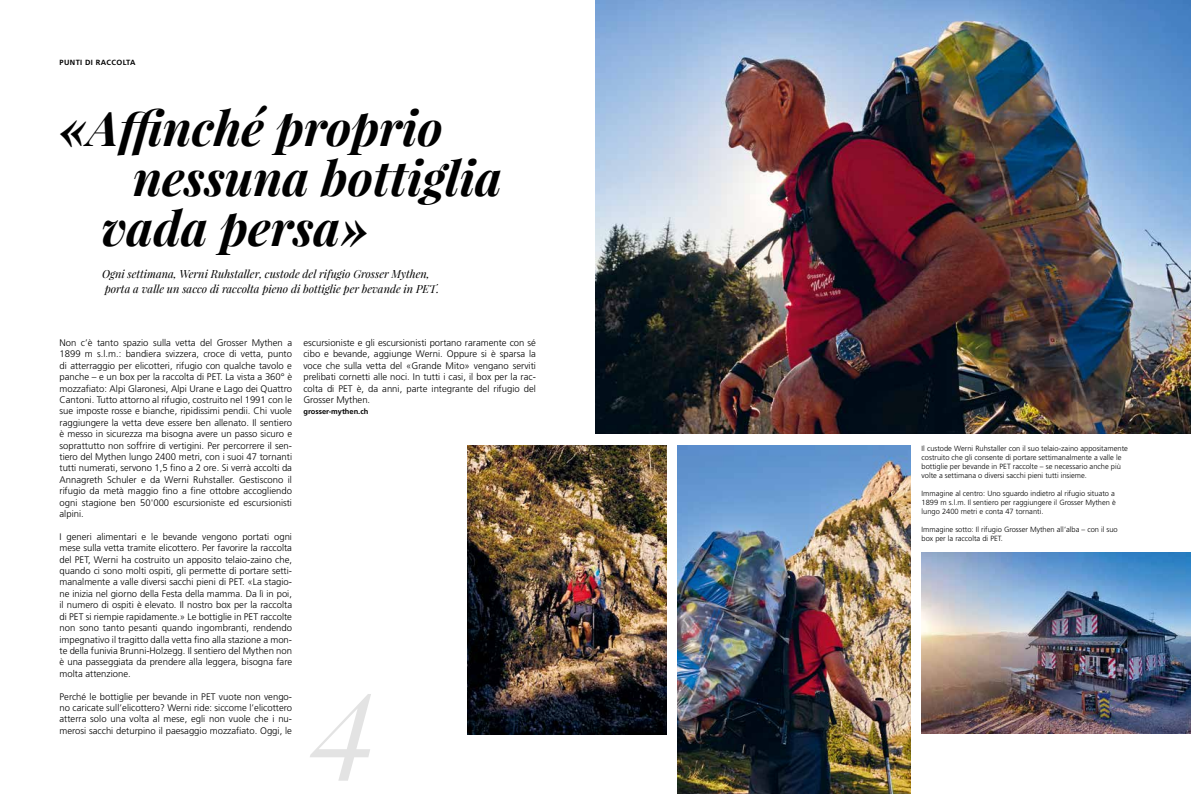
<style>
.page{position:relative;width:1191px;height:794px;background:#fff}
.page>*{position:absolute;margin:0;border:0;box-sizing:border-box;transform-origin:0 0}
.t1{font:italic 120px "Playfair Display";color:#e3e3e3}
.t2{font:italic 700 48px "Playfair Display";color:#000}
.t3{font:italic 11px/15px "Playfair Display";color:#000}
.t4{font:300 9.5px/11.4px "Frutiger LT Pro";color:#000;text-align:justify}
.t5{font:300 7.5px/9px "Frutiger LT Pro";color:#000}
.t6{font:700 7.5px "Frutiger LT Pro";color:#000}
.t7{font:700 7.5px "Frutiger LT Pro";letter-spacing:.05em;color:#000}
</style>
<div class="page">
<img style="left:595px;top:0;width:596px;height:434px">
<img style="left:921px;top:553px;width:270px;height:181px">
<img style="left:677px;top:445px;width:233px;height:349px">
<img style="left:468px;top:445px;width:198px;height:289px">
<p class="t7" style="left:60px;top:58px;width:77px">PUNTI DI RACCOLTA</p>
<h2 class="t2" style="left:60px;top:95px;width:385px">«Affinché proprio</h2>
<h2 class="t2" style="left:133px;top:145px;width:370px">nessuna bottiglia</h2>
<h2 class="t2" style="left:101px;top:195px;width:268px">vada persa»</h2>
<p class="t3" style="left:102px;top:266px;width:339px">Ogni settimana, Werni Ruhstaller, custode del rifugio Grosser Mythen, porta a valle un sacco di raccolta pieno di bottiglie per bevande in PET.</p>
<p class="t4" style="left:60px;top:337px;width:234px">Non c’è tanto spazio sulla vetta del Grosser Mythen a 1899 m s.l.m.: bandiera svizzera, croce di vetta, punto di atterraggio per elicotteri, rifugio con qualche tavolo e panche – e un box per la raccolta di PET. La vista a 360° è mozzafiato: Alpi Glaronesi, Alpi Urane e Lago dei Quattro Cantoni. Tutto attorno al rifugio, costruito nel 1991 con le sue imposte rosse e bianche, ripidissimi pendii. Chi vuole raggiungere la vetta deve essere ben allenato. Il sentiero è messo in sicurezza ma bisogna avere un passo sicuro e soprattutto non soffrire di vertigini. Per percorrere il sen&shy;tiero del Mythen lungo 2400 metri, con i suoi 47 tornanti tutti numerati, servono 1,5 fino a 2 ore. Si verrà accolti da Annagreth Schuler e da Werni Ruhstaller. Gestiscono il rifugio da metà maggio fino a fine ottobre accogliendo ogni stagione ben 50'000 escursioniste ed escursionisti alpini.</p>
<p class="t4" style="left:60px;top:531px;width:234px">I generi alimentari e le bevande vengono portati ogni mese sulla vetta tramite elicottero. Per favorire la raccolta del PET, Werni ha costruito un apposito telaio-zaino che, quando ci sono molti ospiti, gli permette di portare setti&shy;manalmente a valle diversi sacchi pieni di PET. «La stagio&shy;ne inizia nel giorno della Festa della mamma. Da lì in poi, il numero di ospiti è elevato. Il nostro box per la raccolta di PET si riempie rapidamente.» Le bottiglie in PET raccolte non sono tanto pesanti quando ingombranti, rendendo impegnativo il tragitto dalla vetta fino alla stazione a mon&shy;te della funivia Brunni-Holzegg. Il sentiero del Mythen non è una passeggiata da prendere alla leggera, bisogna fare molta attenzione.</p>
<p class="t4" style="left:60px;top:690px;width:234px">Perché le bottiglie per bevande in PET vuote non vengo&shy;no caricate sull’elicottero? Werni ride: siccome l’elicottero atterra solo una volta al mese, egli non vuole che i nu&shy;merosi sacchi deturpino il paesaggio mozzafiato. Oggi, le</p>
<p class="t4" style="left:303px;top:337px;width:234px">escursioniste e gli escursionisti portano raramente con sé cibo e bevande, aggiunge Werni. Oppure si è sparsa la voce che sulla vetta del «Grande Mito» vengano serviti prelibati cornetti alle noci. In tutti i casi, il box per la rac&shy;colta di PET è, da anni, parte integrante del rifugio del Grosser Mythen.</p>
<p class="t6" style="left:303px;top:407px;width:66px">grosser-mythen.ch</p>
<h1 class="t1" style="left:310px;top:655px;width:66px">4</h1>
<p class="t5" style="left:921px;top:444px;width:208px">Il custode Werni Ruhstaller con il suo telaio-zaino appositamente costruito che gli consente di portare settimanalmente a valle le bottiglie per bevande in PET raccolte – se necessario anche più volte a settimana o diversi sacchi pieni tutti insieme.</p>
<p class="t5" style="left:921px;top:489px;width:196px">Immagine al centro: Uno sguardo indietro al rifugio situato a<br>1899 m s.l.m. Il sentiero per raggiungere il Grosser Mythen è lungo 2400 metri e conta 47 tornanti.</p>
<p class="t5" style="left:921px;top:525px;width:198px">Immagine sotto: Il rifugio Grosser Mythen all’alba – con il suo box per la raccolta di PET.</p>
</div>
